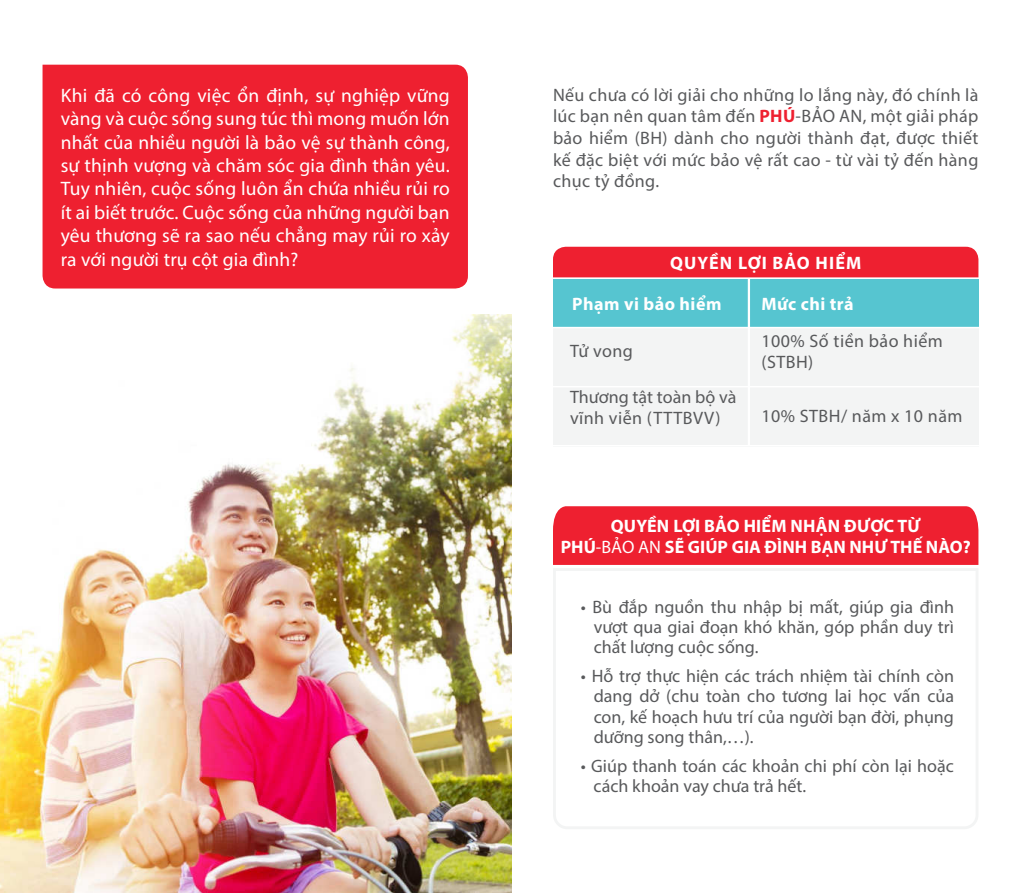
<style>
.page{position:relative;width:1021px;height:893px;background:#fff}
.page>*{position:absolute;margin:0;border:0;box-sizing:border-box;transform-origin:0 0}
.t1{font:19.5px/23.4px "Myriad Pro";letter-spacing:.01em;color:#fff;text-align:justify}
.t2{font:18px/20.2px "Myriad Pro";color:#58595b;text-align:justify}
.t3{font:700 18px/21.6px "Myriad Pro";letter-spacing:.01em;color:#fff;text-align:center}
.t4{font:18px/20.2px "Myriad Pro";letter-spacing:.025em;color:#58595b}
.t5{font:700 18px "Myriad Pro";letter-spacing:.06em;color:#fff}
.s1{font-weight:700;color:#ee2030}
.s2{font-weight:400}
</style>
<div class="page">
<img style="left:0;top:315px;width:511px;height:578px">
<div style="left:43px;top:65px;width:425px;height:223px;background:#ee2030"></div>
<div style="left:553px;top:506px;width:425px;height:59px;background:#ee2030"></div>
<div style="left:553px;top:327px;width:425px;height:119px;background:#f3f4f4"></div>
<div style="left:553px;top:279px;width:425px;height:48px;background:#56c5d0"></div>
<div style="left:553px;top:247px;width:425px;height:30px;background:#ee2030"></div>
<hr style="left:747px;top:278px;width:3px;height:168px;background:#fff">
<hr style="left:538px;top:327px;width:465px;height:1px;background:#fff">
<hr style="left:538px;top:386px;width:465px;height:1px;background:#fff">
<hr style="left:538px;top:445px;width:465px;height:1px;background:#fff">
<svg style="left:553px;top:568px;width:425px;height:261px"></svg>
<p class="t1" style="left:61px;top:83px;width:390px">Khi đã có công việc ổn định, sự nghiệp vững vàng và cuộc sống sung túc thì mong muốn lớn nhất của nhiều người là bảo vệ sự thành công, sự thịnh vượng và chăm sóc gia đình thân yêu.<br>Tuy nhiên, cuộc sống luôn ẩn chứa nhiều rủi ro ít ai biết trước. Cuộc sống của những người bạn yêu thương sẽ ra sao nếu chẳng may rủi ro xảy ra với người trụ cột gia đình?</p>
<p class="t2" style="left:553px;top:84px;width:427px;line-height:21.6px">Nếu chưa có lời giải cho những lo lắng này, đó chính là lúc bạn nên quan tâm đến <span class="s1">PHÚ</span>-BẢO AN, một giải pháp bảo hiểm (BH) dành cho người thành đạt, được thiết kế đặc biệt với mức bảo vệ rất cao - từ vài tỷ đến hàng chục tỷ đồng.</p>
<p class="t5" style="left:670px;top:252px;width:192px">QUYỀN LỢI BẢO HIỂM</p>
<p class="t3" style="left:572px;top:292px;width:151px">Phạm vi bảo hiểm</p>
<p class="t3" style="left:761px;top:292px;width:93px">Mức chi trả</p>
<p class="t2" style="left:570px;top:341px;width:64px">Tử vong</p>
<p class="t4" style="left:761px;top:331px;width:183px">100% Số tiền bảo hiểm (STBH)</p>
<p class="t2" style="left:570px;top:387px;width:168px">Thương tật toàn bộ và vĩnh viễn (TTTBVV)</p>
<p class="t4" style="left:761px;top:405px;width:202px">10% STBH/ năm x 10 năm</p>
<p class="t3" style="left:561px;top:514px;width:411px">QUYỀN LỢI BẢO HIỂM NHẬN ĐƯỢC TỪ<br>PHÚ<span class="s2">-BẢO AN</span> SẼ GIÚP GIA ĐÌNH BẠN NHƯ THẾ NÀO?</p>
<p class="t2" style="left:593px;top:596px;width:362px;text-indent:-13px">• Bù đắp nguồn thu nhập bị mất, giúp gia đình vượt qua giai đoạn khó khăn, góp phần duy trì chất lượng cuộc sống.</p>
<p class="t2" style="left:593px;top:666px;width:362px;text-indent:-13px">• Hỗ trợ thực hiện các trách nhiệm tài chính còn dang dở (chu toàn cho tương lai học vấn của con, kế hoạch hưu trí của người bạn đời, phụng dưỡng song thân,…).</p>
<p class="t2" style="left:593px;top:755px;width:362px;text-indent:-13px">• Giúp thanh toán các khoản chi phí còn lại hoặc cách khoản vay chưa trả hết.</p>
</div>
